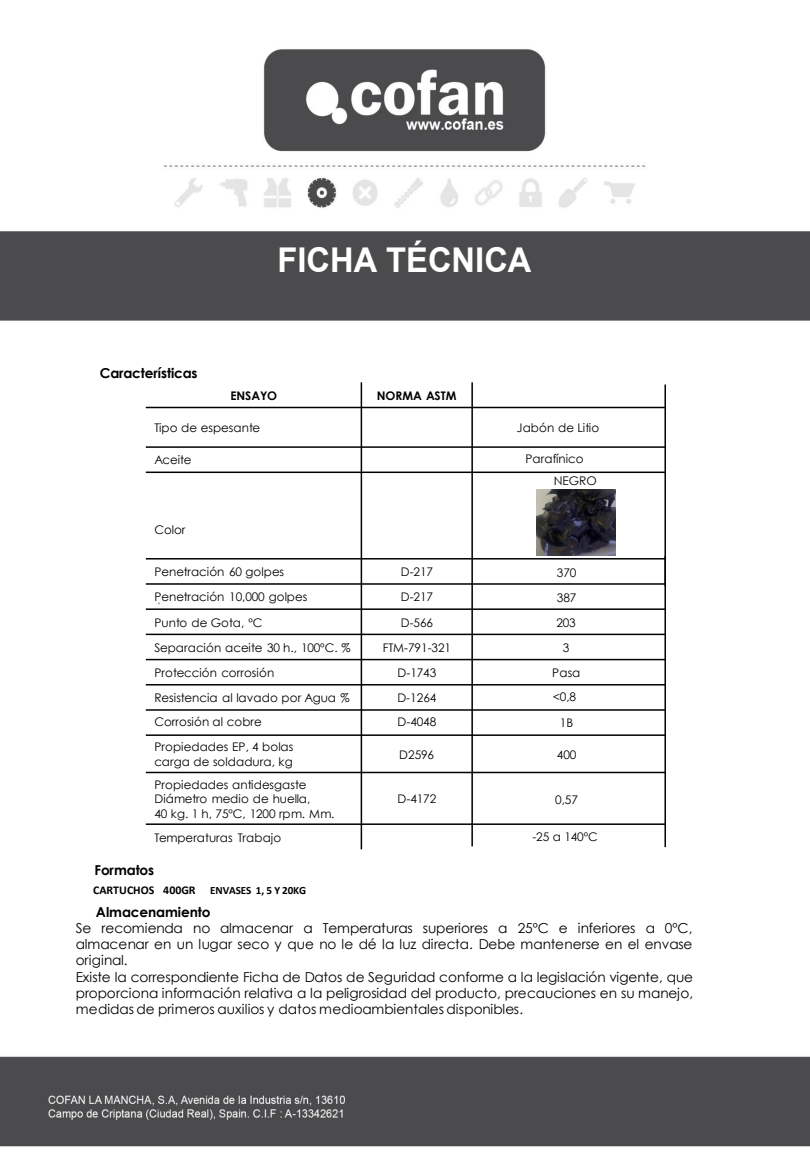
<style>
.page{position:relative;width:810px;height:1170px;background:#fff}
.page>*{position:absolute;margin:0;border:0;box-sizing:border-box;transform-origin:0 0}
.t1{font:700 34.2px "Arial";color:#fff;scale:.96 1}
.t2{font:13.65px/16.2px "Century Gothic";color:#000}
.t3{font:700 13.65px "Century Gothic";letter-spacing:-.01em;color:#000}
.t4{font:13.65px "Century Gothic";color:#7f7f7f}
.t5{font:11.85px/14.4px "Century Gothic";color:#000}
.t6{font:700 11.85px "Century Gothic";color:#000}
.t7{font:700 11.1px "Calibri";letter-spacing:-.015em;color:#000}
.s1{font-size:11.85px}
</style>
<div class="page">
<img style="left:0;top:49px;width:810px;height:1098px">
<hr style="left:361px;top:382px;width:1px;height:467px;background:#000">
<hr style="left:471px;top:382px;width:2px;height:464px;background:#000">
<hr style="left:664px;top:385px;width:2px;height:201px;background:#000">
<hr style="left:664px;top:556px;width:2px;height:291px;background:#000">
<hr style="left:146px;top:407px;width:520px;height:1px;background:#000">
<hr style="left:146px;top:446px;width:520px;height:2px;background:#000">
<hr style="left:146px;top:472px;width:520px;height:1px;background:#000">
<hr style="left:146px;top:558px;width:520px;height:2px;background:#000">
<hr style="left:146px;top:583px;width:520px;height:2px;background:#000">
<hr style="left:146px;top:608px;width:520px;height:2px;background:#000">
<hr style="left:146px;top:634px;width:520px;height:1px;background:#000">
<hr style="left:146px;top:659px;width:520px;height:1px;background:#000">
<hr style="left:146px;top:684px;width:520px;height:2px;background:#000">
<hr style="left:146px;top:709px;width:520px;height:2px;background:#000">
<hr style="left:146px;top:734px;width:520px;height:2px;background:#000">
<hr style="left:146px;top:772px;width:520px;height:1px;background:#000">
<hr style="left:146px;top:823px;width:520px;height:2px;background:#000">
<img style="left:146px;top:582px;width:33px;height:42px">
<img style="left:536px;top:489px;width:79px;height:67px">
<p class="t3" style="left:100px;top:368px;width:99px">Características</p>
<h1 class="t1" style="left:278px;top:247px;width:266px">FICHA TÉCNICA</h1>
<p class="t6" style="left:230px;top:391px;width:48px">ENSAYO</p>
<p class="t6" style="left:377px;top:391px;width:81px">NORMA ASTM</p>
<p class="t5" style="left:154px;top:422px;width:107px">Tipo de espesante</p>
<p class="t5" style="left:517px;top:422px;width:84px">Jabón de Litio</p>
<p class="t5" style="left:154px;top:454px;width:39px">Aceite</p>
<p class="t5" style="left:525px;top:453px;width:60px">Parafínico</p>
<p class="t5" style="left:554px;top:474px;width:45px">NEGRO</p>
<p class="t5" style="left:154px;top:523px;width:33px">Color</p>
<p class="t5" style="left:154px;top:566px;width:131px">Penetración 60 golpes</p>
<p class="t5" style="left:401px;top:566px;width:34px">D-217</p>
<p class="t5" style="left:557px;top:566px;width:21px">370</p>
<p class="t5" style="left:154px;top:591px;width:154px">Penetración 10,000 golpes</p>
<p class="t5" style="left:401px;top:591px;width:34px">D-217</p>
<p class="t5" style="left:557px;top:592px;width:21px">387</p>
<p class="t5" style="left:154px;top:616px;width:110px">Punto de Gota, ºC</p>
<p class="t5" style="left:401px;top:616px;width:34px">D-566</p>
<p class="t5" style="left:556px;top:616px;width:21px">203</p>
<p class="t5" style="left:154px;top:641px;width:198px">Separación aceite 30 h., 100ºC. %</p>
<p class="t5" style="left:383px;top:641px;width:70px">FTM-791-321</p>
<p class="t5" style="left:563px;top:641px;width:8px">3</p>
<p class="t5" style="left:154px;top:667px;width:121px">Protección corrosión</p>
<p class="t5" style="left:397px;top:667px;width:40px">D-1743</p>
<p class="t5" style="left:552px;top:666px;width:30px">Pasa</p>
<p class="t5" style="left:154px;top:692px;width:197px">Resistencia al lavado por Agua %</p>
<p class="t5" style="left:397px;top:692px;width:40px">D-1264</p>
<p class="t5" style="left:553px;top:691px;width:25px">&lt;0,8</p>
<p class="t5" style="left:154px;top:716px;width:109px">Corrosión al cobre</p>
<p class="t5" style="left:397px;top:716px;width:40px">D-4048</p>
<p class="t5" style="left:560px;top:717px;width:15px">1B</p>
<p class="t5" style="left:154px;top:741px;width:141px">Propiedades EP, 4 bolas carga de soldadura, kg</p>
<p class="t5" style="left:399px;top:748px;width:36px">D2596</p>
<p class="t5" style="left:557px;top:749px;width:21px">400</p>
<p class="t5" style="left:154px;top:778px;width:182px">Propiedades antidesgaste<br>Diámetro medio de huella,<br>40 kg. 1 h, 75ºC, 1200 rpm. Mm.</p>
<p class="t4" style="left:157px;top:593px;width:5px">.</p>
<p class="t5" style="left:397px;top:793px;width:40px">D-4172</p>
<p class="t5" style="left:555px;top:794px;width:24px">0,57</p>
<p class="t5" style="left:154px;top:831px;width:128px">Temperaturas Trabajo</p>
<p class="t5" style="left:532px;top:830px;width:67px">-25 a 140ºC</p>
<p class="t3" style="left:95px;top:865px;width:61px">Formatos</p>
<p class="t7" style="left:93px;top:885px;width:215px"><span class="s1">CARTUCHOS 400GR</span> ENVASES 1, 5 Y 20KG</p>
<p class="t3" style="left:96px;top:907px;width:116px">Almacenamiento</p>
<p class="t2" style="left:76px;top:921px;width:619px">Se recomienda no almacenar a Temperaturas superiores a 25ºC e inferiores a 0ºC, almacenar en un lugar seco y que no le dé la luz directa. Debe mantenerse en el envase original.<br>Existe la correspondiente Ficha de Datos de Seguridad conforme a la legislación vigente, que proporciona información relativa a la peligrosidad del producto, precauciones en su manejo, medidas de primeros auxilios y datos medioambientales disponibles.</p>
</div>
